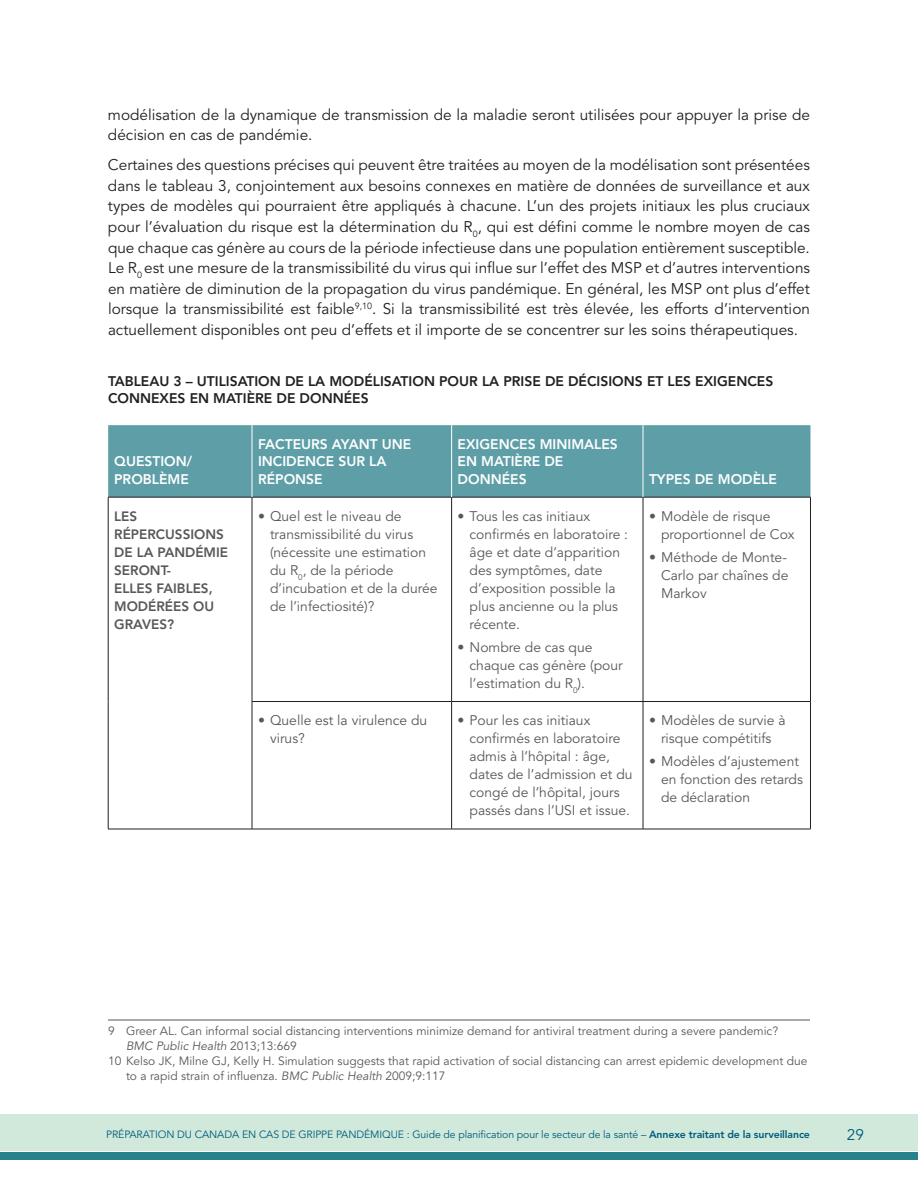
<style>
.page{position:relative;width:918px;height:1188px;background:#fff}
.page>*{position:absolute;margin:0;border:0;box-sizing:border-box;transform-origin:0 0}
.t1{font:15.3px/20.5px "Avenir LT Std";color:#231f20}
.t2{font:15.3px "Avenir LT Std";color:#005b7f}
.t3{font:13.8px/18px "Avenir LT Std";color:#57585a}
.t4{font:800 13.8px/17.2px "Avenir LT Std";color:#fff}
.t5{font:800 13.8px/17.2px "Avenir LT Std";color:#231f20}
.t6{font:800 13.5px/18px "Avenir LT Std";color:#57585a}
.t7{font:12px "Avenir LT Std";color:#57585a}
.t8{font:italic 12px "Avenir LT Std";color:#57585a}
.t9{font:10.5px "Avenir LT Std";letter-spacing:-.01em;color:#005b7f}
.s1{font-style:normal}
.s2{font-style:italic}
.s3{font-weight:800}
</style>
<div class="page">
<div style="left:0;top:1152px;width:918px;height:8px;background:#28828e"></div>
<div style="left:0;top:1115px;width:918px;height:36px;background:#d0e9da"></div>
<div style="left:108px;top:425px;width:702px;height:72px;background:#5d9ea7"></div>
<hr style="left:108px;top:497px;width:144px;height:1px;background:#231f20">
<hr style="left:108px;top:497px;width:1px;height:205px;background:#231f20">
<hr style="left:108px;top:702px;width:1px;height:127px;background:#231f20">
<hr style="left:252px;top:497px;width:200px;height:1px;background:#231f20">
<hr style="left:252px;top:497px;width:1px;height:204px;background:#231f20">
<hr style="left:452px;top:497px;width:191px;height:1px;background:#231f20">
<hr style="left:451px;top:497px;width:1px;height:204px;background:#231f20">
<hr style="left:643px;top:497px;width:168px;height:1px;background:#231f20">
<hr style="left:643px;top:497px;width:1px;height:204px;background:#231f20">
<hr style="left:810px;top:497px;width:1px;height:204px;background:#231f20">
<hr style="left:252px;top:701px;width:200px;height:1px;background:#231f20">
<hr style="left:252px;top:702px;width:1px;height:127px;background:#231f20">
<hr style="left:452px;top:701px;width:191px;height:1px;background:#231f20">
<hr style="left:451px;top:702px;width:1px;height:127px;background:#231f20">
<hr style="left:643px;top:701px;width:168px;height:1px;background:#231f20">
<hr style="left:643px;top:702px;width:1px;height:127px;background:#231f20">
<hr style="left:810px;top:702px;width:1px;height:127px;background:#231f20">
<hr style="left:252px;top:829px;width:200px;height:1px;background:#231f20">
<hr style="left:452px;top:829px;width:191px;height:1px;background:#231f20">
<hr style="left:643px;top:829px;width:168px;height:1px;background:#231f20">
<hr style="left:108px;top:829px;width:144px;height:1px;background:#231f20">
<hr style="left:252px;top:425px;width:1px;height:72px;background:#fff">
<hr style="left:451px;top:425px;width:1px;height:72px;background:#fff">
<hr style="left:643px;top:425px;width:1px;height:72px;background:#fff">
<hr style="left:108px;top:1020px;width:702px;height:1px;background:#57585a">
<p class="t1" style="left:108px;top:105px;width:704px">modélisation de la dynamique de transmission de la maladie seront utilisées pour appuyer la prise de décision en cas de pandémie.</p>
<p class="t1" style="left:108px;top:155px;width:704px;text-align:justify">Certaines des questions précises qui peuvent être traitées au moyen de la modélisation sont présentées dans le tableau 3, conjointement aux besoins connexes en matière de données de surveillance et aux types de modèles qui pourraient être appliqués à chacune. L’un des projets initiaux les plus cruciaux pour l’évaluation du risque est la détermination du R<sub>0</sub>, qui est défini comme le nombre moyen de cas que chaque cas génère au cours de la période infectieuse dans une population entièrement susceptible.<br>Le R<sub>0</sub> est une mesure de la transmissibilité du virus qui influe sur l’effet des MSP et d’autres interventions en matière de diminution de la propagation du virus pandémique. En général, les MSP ont plus d’effet lorsque la transmissibilité est faible<sup>9,10</sup>. Si la transmissibilité est très élevée, les efforts d’intervention actuellement disponibles ont peu d’effets et il importe de se concentrer sur les soins thérapeutiques.</p>
<p class="t5" style="left:108px;top:373px;width:667px">TABLEAU 3 – UTILISATION DE LA MODÉLISATION POUR LA PRISE DE DÉCISIONS ET LES EXIGENCES<br>CONNEXES EN MATIÈRE DE DONNÉES</p>
<p class="t4" style="left:114px;top:453px;width:80px">QUESTION/<br>PROBLÈME</p>
<p class="t4" style="left:258px;top:436px;width:155px">FACTEURS AYANT UNE<br>INCIDENCE SUR LA<br>RÉPONSE</p>
<p class="t4" style="left:458px;top:436px;width:162px">EXIGENCES MINIMALES<br>EN MATIÈRE DE<br>DONNÉES</p>
<p class="t6" style="left:114px;top:507px;width:115px">LES<br>RÉPERCUSSIONS<br>DE LA PANDÉMIE<br>SERONT-<br>ELLES FAIBLES,<br>MODÉRÉES OU<br>GRAVES?</p>
<p class="t3" style="left:270px;top:508px;width:169px;text-indent:-12px">• Quel est le niveau de transmissibilité du virus (nécessite une estimation du R<sub>0</sub>, de la période d’incubation et de la durée de l’infectiosité)?</p>
<p class="t3" style="left:470px;top:508px;width:160px;text-indent:-12px">• Tous les cas initiaux confirmés en laboratoire : âge et date d’apparition des symptômes, date d’exposition possible la plus ancienne ou la plus récente.</p>
<p class="t3" style="left:470px;top:639px;width:155px;text-indent:-12px">• Nombre de cas que chaque cas génère (pour l’estimation du R<sub>0</sub>).</p>
<p class="t4" style="left:649px;top:470px;width:129px">TYPES DE MODÈLE</p>
<p class="t3" style="left:661px;top:508px;width:135px;text-indent:-12px">• Modèle de risque proportionnel de Cox</p>
<p class="t3" style="left:661px;top:549px;width:129px;text-align:justify;text-indent:-12px">• Méthode de Monte-Carlo par chaînes de Markov</p>
<p class="t3" style="left:270px;top:712px;width:159px;text-indent:-12px">• Quelle est la virulence du virus?</p>
<p class="t3" style="left:470px;top:712px;width:164px;text-indent:-12px">• Pour les cas initiaux confirmés en laboratoire admis à l’hôpital : âge, dates de l’admission et du congé de l’hôpital, jours passés dans l’USI et issue.</p>
<p class="t3" style="left:649px;top:712px;width:138px;text-align:center">• Modèles de survie à risque compétitifs</p>
<p class="t3" style="left:661px;top:753px;width:143px;text-indent:-12px">• Modèles d’ajustement en fonction des retards de déclaration</p>
<p class="t7" style="left:108px;top:1024px;width:672px">9 Greer AL. Can informal social distancing interventions minimize demand for antiviral treatment during a severe pandemic?</p>
<p class="t8" style="left:126px;top:1039px;width:172px">BMC Public Health <span class="s1">2013;13:669</span></p>
<p class="t7" style="left:108px;top:1054px;width:701px">10 Kelso JK, Milne GJ, Kelly H. Simulation suggests that rapid activation of social distancing can arrest epidemic development due</p>
<p class="t7" style="left:126px;top:1069px;width:321px">to a rapid strain of influenza. <span class="s2">BMC Public Health</span> 2009;9:117</p>
<p class="t9" style="left:106px;top:1129px;width:705px">PRÉPARATION DU CANADA EN CAS DE GRIPPE PANDÉMIQUE : Guide de planification pour le secteur de la santé – <span class="s3">Annexe traitant de la surveillance</span></p>
<p class="t2" style="left:847px;top:1126px;width:19px">29</p>
</div>
